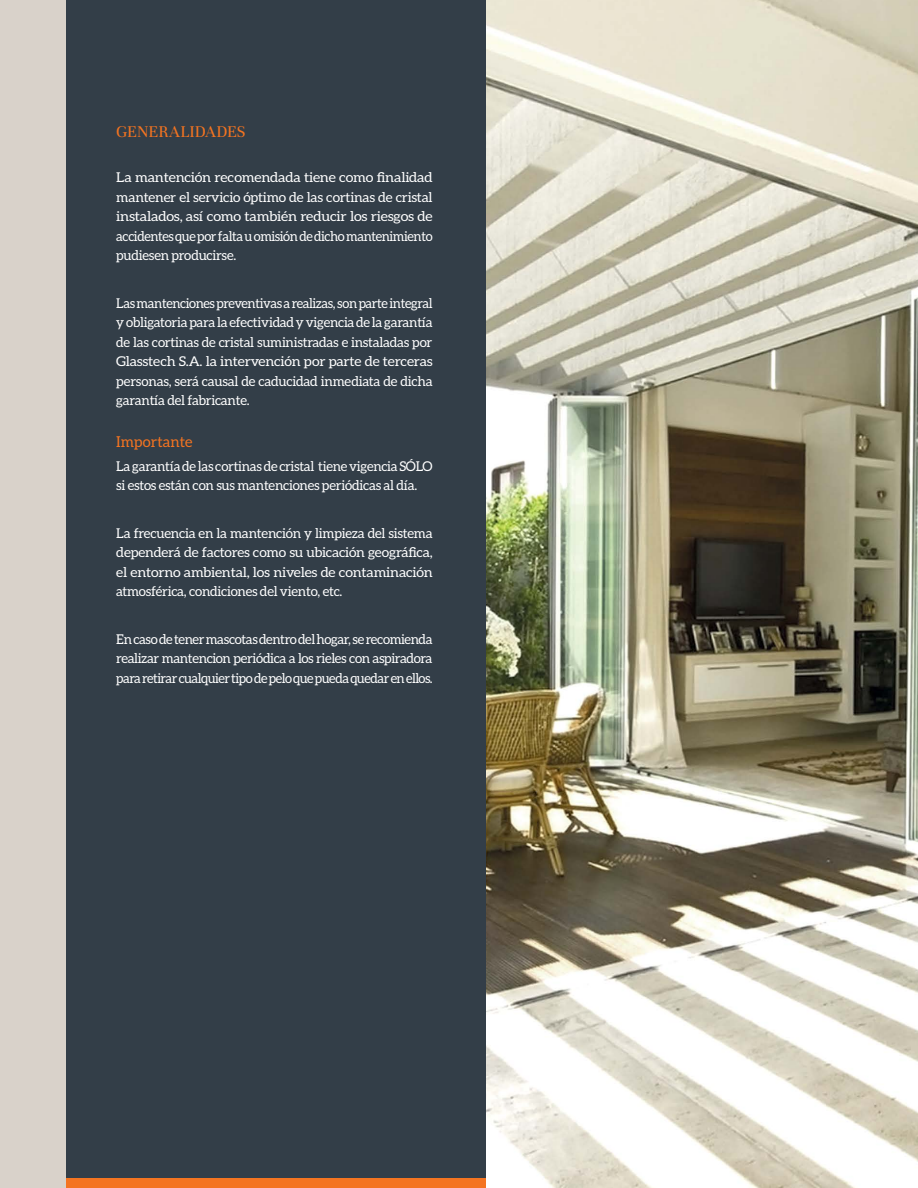
<style>
.page{position:relative;width:918px;height:1188px;background:#fff}
.page>*{position:absolute;margin:0;border:0;box-sizing:border-box;transform-origin:0 0}
.t1{font:18px "Unna";color:#f47421}
.t2{font:15px "Aleo";color:#f47421}
.t3{font:13.5px/19.5px "Aleo";letter-spacing:-.02em;color:#fff;text-align:justify}
.t4{font:13.5px/19.5px "Aleo";letter-spacing:-.02em;color:#fff;text-align:justify;scale:1.08 1}
</style>
<div class="page">
<img style="left:485px;top:0;width:433px;height:1188px">
<div style="left:64px;top:0;width:421px;height:1188px;background:#333e48"></div>
<div style="left:64px;top:1179px;width:421px;height:9px;background:#f47421"></div>
<div style="left:0;top:0;width:66px;height:1188px;background:#d9d2ca"></div>
<h1 class="t1" style="left:116px;top:122px;width:131px">GENERALIDADES</h1>
<p class="t4" style="left:116px;top:168px;width:294px">La mantención recomendada tiene como finalidad mantener el servicio óptimo de las cortinas de cristal instalados, así como también reducir los riesgos de accidentes que por falta u omisión de dicho mantenimiento pudiesen producirse.</p>
<p class="t3" style="left:116px;top:293px;width:318px">Las mantenciones preventivas a realizas, son parte integral y obligatoria para la efectividad y vigencia de la garantía de las cortinas de cristal suministradas e instaladas por Glasstech S.A. la intervención por parte de terceras personas, será causal de caducidad inmediata de dicha garantía del fabricante.</p>
<p class="t2" style="left:116px;top:433px;width:78px">Importante</p>
<p class="t3" style="left:116px;top:456px;width:318px">La garantía de las cortinas de cristal tiene vigencia SÓLO si estos están con sus mantenciones periódicas al día.</p>
<p class="t3" style="left:116px;top:523px;width:318px">La frecuencia en la mantención y limpieza del sistema dependerá de factores como su ubicación geográfica, el entorno ambiental, los niveles de contaminación atmosférica, condiciones del viento, etc.</p>
<p class="t3" style="left:116px;top:629px;width:318px">En caso de tener mascotas dentro del hogar, se recomienda realizar mantencion periódica a los rieles con aspiradora para retirar cualquier tipo de pelo que pueda quedar en ellos.</p>
</div>
